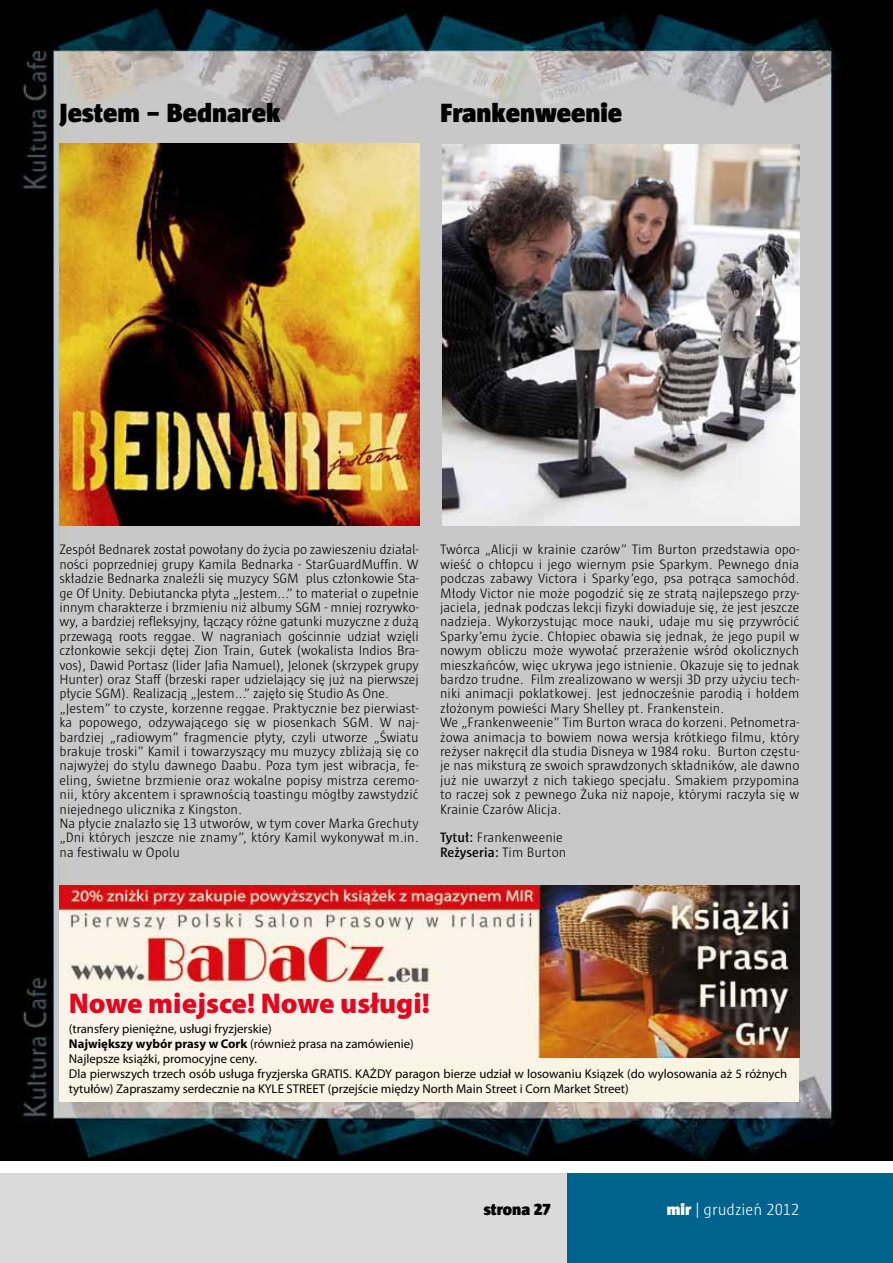
<style>
.page{position:relative;width:893px;height:1263px;background:#fff}
.page>*{position:absolute;margin:0;border:0;box-sizing:border-box;transform-origin:0 0}
.t1{font:900 28.65px "Myriad Pro";color:#e40521}
.t2{font:900 27px "Sun";color:#000}
.t3{font:300 16.5px "Sun";color:#fff}
.t4{font:900 16.5px "Sun";color:#000}
.t5{font:300 13.95px/14.4px "Sun";color:#000}
.t6{font:12.75px/15px "Myriad Pro";color:#000}
.s1{font-weight:600}
.s2{font-weight:700}
.s3{font-weight:900}
</style>
<div class="page">
<div style="left:0;top:1174px;width:568px;height:89px;background:#dadada"></div>
<div style="left:568px;top:1174px;width:325px;height:89px;background:#00638e"></div>
<img style="left:0;top:0;width:893px;height:1161px">
<div style="left:60px;top:886px;width:739px;height:216px;background:#faf4e4"></div>
<img style="left:60px;top:886px;width:739px;height:171px">
<img style="left:60px;top:144px;width:359px;height:382px">
<img style="left:442px;top:145px;width:357px;height:381px">
<h2 class="t2" style="left:60px;top:98px;width:223px">Jestem – Bednarek</h2>
<h2 class="t2" style="left:440px;top:98px;width:184px">Frankenweenie</h2>
<p class="t5" style="left:60px;top:543px;width:361px">Zespół Bednarek został powołany do życia po zawieszeniu działal&shy;ności poprzedniej grupy Kamila Bednarka - StarGuardMuffin. W składzie Bednarka znaleźli się muzycy SGM plus członkowie Sta&shy;ge Of Unity. Debiutancka płyta „Jestem...” to materiał o zupełnie innym charakterze i brzmieniu niż albumy SGM - mniej rozrywko&shy;wy, a bardziej refleksyjny, łączący różne gatunki muzyczne z dużą przewagą roots reggae. W nagraniach gościnnie udział wzięli członkowie sekcji dętej Zion Train, Gutek (wokalista Indios Bra&shy;vos), Dawid Portasz (lider Jafia Namuel), Jelonek (skrzypek grupy Hunter) oraz Staff (brzeski raper udzielający się już na pierwszej płycie SGM). Realizacją „Jestem...” zajęło się Studio As One. „Jestem” to czyste, korzenne reggae. Praktycznie bez pierwiast&shy;ka popowego, odzywającego się w piosenkach SGM. W naj&shy;bardziej „radiowym” fragmencie płyty, czyli utworze „Światu brakuje troski” Kamil i towarzyszący mu muzycy zbliżają się co najwyżej do stylu dawnego Daabu. Poza tym jest wibracja, fe&shy;eling, świetne brzmienie oraz wokalne popisy mistrza ceremo&shy;nii, który akcentem i sprawnością toastingu mógłby zawstydzić niejednego ulicznika z Kingston.<br>Na płycie znalazło się 13 utworów, w tym cover Marka Grechuty „Dni których jeszcze nie znamy”, który Kamil wykonywał m.in. na festiwalu w Opolu</p>
<p class="t5" style="left:440px;top:543px;width:361px">Twórca „Alicji w krainie czarów” Tim Burton przedstawia opo&shy;wieść o chłopcu i jego wiernym psie Sparkym. Pewnego dnia podczas zabawy Victora i Sparky’ego, psa potrąca samochód.<br>Młody Victor nie może pogodzić się ze stratą najlepszego przy&shy;jaciela, jednak podczas lekcji fizyki dowiaduje się, że jest jeszcze nadzieja. Wykorzystując moce nauki, udaje mu się przywrócić Sparky’emu życie. Chłopiec obawia się jednak, że jego pupil w nowym obliczu może wywołać przerażenie wśród okolicznych mieszkańców, więc ukrywa jego istnienie. Okazuje się to jednak bardzo trudne. Film zrealizowano w wersji 3D przy użyciu tech&shy;niki animacji poklatkowej. Jest jednocześnie parodią i hołdem złożonym powieści Mary Shelley pt. Frankenstein.<br>We „Frankenweenie” Tim Burton wraca do korzeni. Pełnometra&shy;żowa animacja to bowiem nowa wersja krótkiego filmu, który reżyser nakręcił dla studia Disneya w 1984 roku. Burton częstu&shy;je nas miksturą ze swoich sprawdzonych składników, ale dawno już nie uwarzył z nich takiego specjału. Smakiem przypomina to raczej sok z pewnego Żuka niż napoje, którymi raczyła się w Krainie Czarów Alicja.</p>
<p class="t5" style="left:440px;top:830px;width:128px"><span class="s1">Tytuł:</span> Frankenweenie<br><span class="s1">Reżyseria:</span> Tim Burton</p>
<h1 class="t1" style="left:69px;top:987px;width:363px">Nowe miejsce! Nowe usługi!</h1>
<p class="t6" style="left:69px;top:1021px;width:720px">(transfery pieniężne, usługi fryzjerskie)<br><span class="s2">Największy wybór prasy w Cork</span> (również prasa na zamówienie)<br>Najlepsze książki, promocyjne ceny.<br>Dla pierwszych trzech osób usługa fryzjerska GRATIS. KAŻDY paragon bierze udział w losowaniu Ksiązek (do wylosowania aż 5 różnych tytułów) Zapraszamy serdecznie na KYLE STREET (przejście między North Main Street i Corn Market Street)</p>
<p class="t4" style="left:484px;top:1200px;width:68px">strona 27</p>
<p class="t3" style="left:667px;top:1201px;width:134px"><span class="s3">mir</span> | grudzień 2012</p>
</div>
